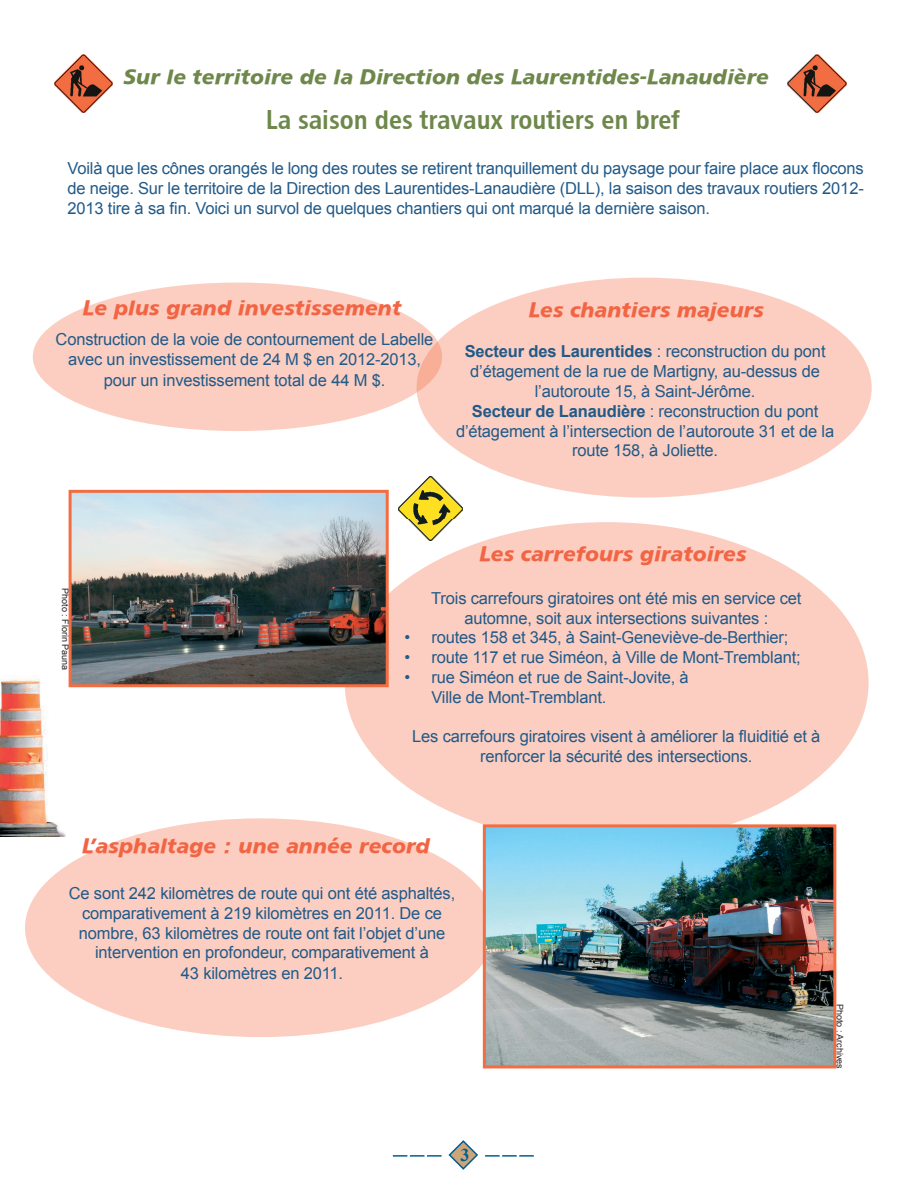
<style>
.page{position:relative;width:918px;height:1188px;background:#fff}
.page>*{position:absolute;margin:0;border:0;box-sizing:border-box;transform-origin:0 0}
.t1{font:27px "Chaloult Cond Demi Gras Normal";color:#6e874a}
.t2{font:21px "Chaloult Gras Italique Normal";color:#f26544}
.t3{font:21px "Chaloult Gras Italique Normal";color:#6e874a}
.t4{font:700 18px "Times New Roman";color:#015f8d}
.t5{font:16.5px/19.8px "Arial";letter-spacing:-.01em;color:#215a89;text-align:center}
.t6{font:9px "Arial";color:#231f20}
.s1{font-weight:700}
</style>
<div class="page">
<div style="left:25px;top:818px;width:471px;height:219px;background:#fbcec1;border-radius:50%"></div>
<div style="left:345px;top:522px;width:524px;height:321px;background:#fbcec1;border-radius:50%"></div>
<div style="left:417px;top:278px;width:455px;height:220px;background:#fbcec1;border-radius:50%"></div>
<div style="left:33px;top:283px;width:409px;height:148px;background:#fbcec1;border-radius:50%"></div>
<svg style="left:393px;top:1140px;width:85px;height:30px"></svg>
<svg style="left:485px;top:1155px;width:49px;height:2px"></svg>
<img style="left:54px;top:54px;width:59px;height:59px">
<img style="left:788px;top:54px;width:59px;height:59px">
<img style="left:0;top:677px;width:65px;height:159px">
<img style="left:398px;top:477px;width:64px;height:64px">
<img style="left:487px;top:828px;width:345px;height:236px">
<div style="left:483px;top:824px;width:353px;height:244px;border:3px solid #f36d43"></div>
<img style="left:73px;top:494px;width:312px;height:189px">
<div style="left:69px;top:490px;width:320px;height:197px;border:3px solid #f36d43"></div>
<p class="t3" style="left:124px;top:63px;width:647px">Sur le territoire de la Direction des Laurentides-Lanaudière</p>
<h1 class="t1" style="left:266px;top:103px;width:415px">La saison des travaux routiers en bref</h1>
<p class="t5" style="left:68px;top:159px;width:798px;text-align:justify">Voilà que les cônes orangés le long des routes se retirent tranquillement du paysage pour faire place aux flocons de neige. Sur le territoire de la Direction des Laurentides-Lanaudière (DLL), la saison des travaux routiers 2012- 2013 tire à sa fin. Voici un survol de quelques chantiers qui ont marqué la dernière saison.</p>
<p class="t2" style="left:83px;top:293px;width:320px">Le plus grand investissement</p>
<p class="t2" style="left:529px;top:296px;width:237px">Les chantiers majeurs</p>
<p class="t5" style="left:56px;top:330px;width:379px;line-height:20.2px">Construction de la voie de contournement de Labelle avec un investissement de 24 M $ en 2012-2013, pour un investissement total de 44 M $.</p>
<p class="t5" style="left:456px;top:342px;width:380px"><span class="s1">Secteur des Laurentides</span> : reconstruction du pont d’étagement de la rue de Martigny, au-dessus de l’autoroute 15, à Saint-Jérôme.<br><span class="s1">Secteur de Lanaudière</span> : reconstruction du pont d’étagement à l’intersection de l’autoroute 31 et de la route 158, à Joliette.</p>
<p class="t2" style="left:479px;top:540px;width:269px">Les carrefours giratoires</p>
<p class="t6" style="left:71px;top:588px;width:84px;rotate:90deg">Photo : Florin Pauna</p>
<p class="t5" style="left:431px;top:588px;width:372px">Trois carrefours giratoires ont été mis en service cet</p>
<p class="t5" style="left:464px;top:608px;width:305px">automne, soit aux intersections suivantes :</p>
<p class="t5" style="left:431px;top:628px;width:359px">routes 158 et 345, à Saint-Geneviève-de-Berthier;</p>
<p class="t5" style="left:431px;top:648px;width:371px">route 117 et rue Siméon, à Ville de Mont-Tremblant;</p>
<p class="t5" style="left:431px;top:667px;width:259px">rue Siméon et rue de Saint-Jovite, à</p>
<p class="t5" style="left:431px;top:687px;width:177px">Ville de Mont-Tremblant.</p>
<p class="t5" style="left:412px;top:727px;width:410px">Les carrefours giratoires visent à améliorer la fluiditié et à renforcer la sécurité des intersections.</p>
<p class="t5" style="left:404px;top:628px;width:7px;text-align:justify">• • •</p>
<p class="t2" style="left:82px;top:832px;width:350px">L’asphaltage : une année record</p>
<p class="t5" style="left:69px;top:883px;width:388px">Ce sont 242 kilomètres de route qui ont été asphaltés, comparativement à 219 kilomètres en 2011. De ce nombre, 63 kilomètres de route ont fait l’objet d’une intervention en profondeur, comparativement à<br>43 kilomètres en 2011.</p>
<p class="t4" style="left:461px;top:1143px;width:10px">3</p>
<p class="t6" style="left:846px;top:1004px;width:67px;rotate:90deg">Photo : Archives</p>
</div>
